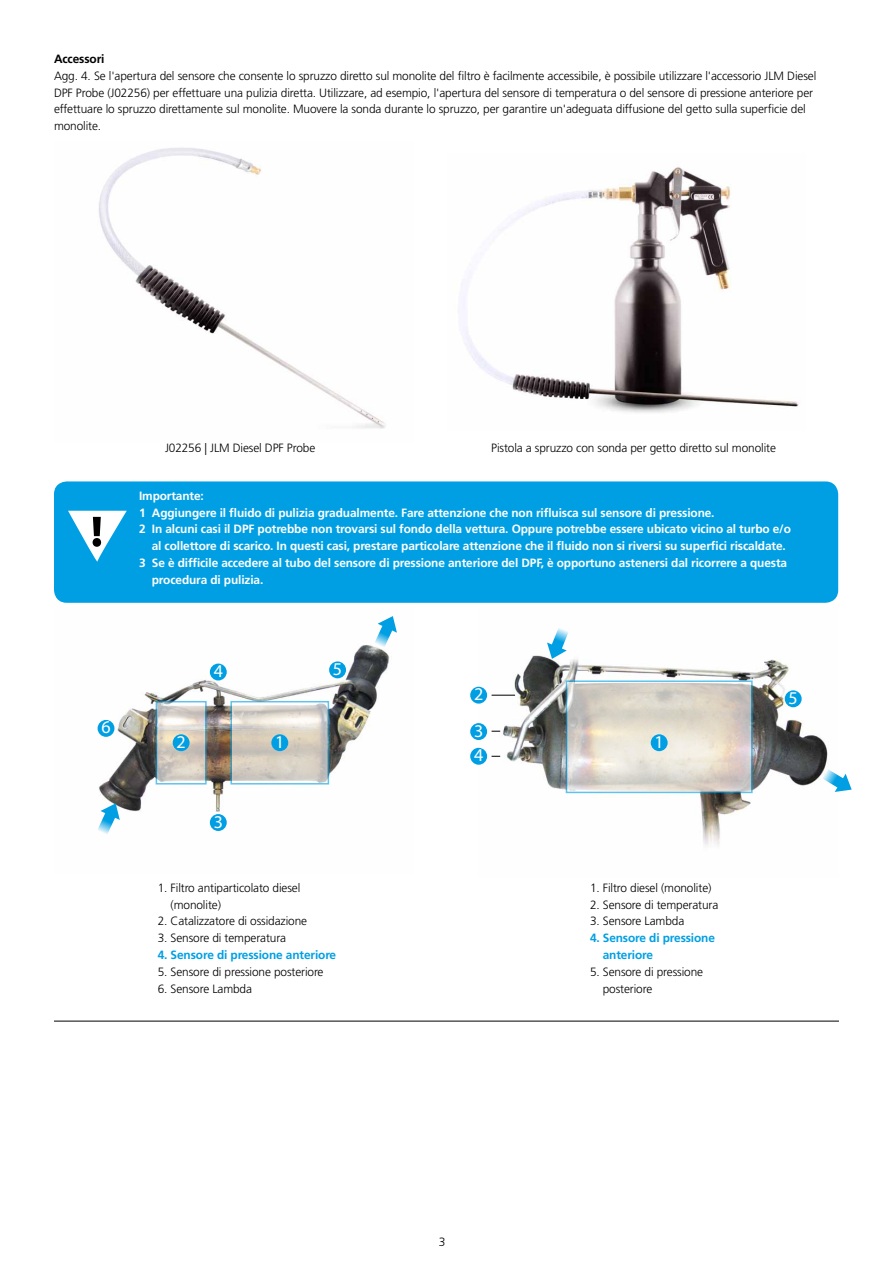
<style>
.page{position:relative;width:893px;height:1263px;background:#fff}
.page>*{position:absolute;margin:0;border:0;box-sizing:border-box;transform-origin:0 0}
.t1{font:18px/36.5px "Myriad Pro";color:#fff}
.t2{font:300 12px/16.8px "Frutiger LT Std";letter-spacing:-.01em;color:#000}
.t3{font:700 12px "Frutiger LT Std";letter-spacing:-.01em;color:#fff}
.t4{font:700 12px/16.8px "Frutiger LT Std";letter-spacing:-.01em;color:#009fe3}
.t5{font:700 12px "Frutiger LT Std";letter-spacing:-.01em;color:#000}
</style>
<div class="page">
<div style="left:54px;top:481px;width:784px;height:122px;background:#009fe3;border-radius:13px"></div>
<hr style="left:54px;top:1021px;width:785px;height:1px;background:#000">
<img style="left:458px;top:167px;width:341px;height:246px">
<img style="left:99px;top:147px;width:286px;height:282px">
<svg style="left:68px;top:511px;width:59px;height:51px"></svg>
<img style="left:97px;top:645px;width:293px;height:186px">
<svg style="left:156px;top:701px;width:51px;height:83px;background:#cccdc7"></svg>
<svg style="left:230px;top:701px;width:99px;height:83px;background:#d0cfc9"></svg>
<div style="left:271px;top:734px;width:17px;height:17px;background:#009fe3;border-radius:50%"></div>
<div style="left:173px;top:734px;width:17px;height:17px;background:#009fe3;border-radius:50%"></div>
<div style="left:210px;top:664px;width:17px;height:16px;background:#009fe3;border-radius:50%"></div>
<div style="left:210px;top:814px;width:17px;height:17px;background:#009fe3;border-radius:50%"></div>
<div style="left:98px;top:720px;width:16px;height:17px;background:#009fe3;border-radius:50%"></div>
<div style="left:329px;top:661px;width:17px;height:17px;background:#009fe3;border-radius:50%"></div>
<svg style="left:374px;top:616px;width:23px;height:32px"></svg>
<svg style="left:97px;top:803px;width:23px;height:31px"></svg>
<img style="left:479px;top:655px;width:349px;height:191px">
<svg style="left:566px;top:680px;width:187px;height:113px;background:#d7d4cc"></svg>
<div style="left:651px;top:734px;width:17px;height:17px;background:#009fe3;border-radius:50%"></div>
<div style="left:470px;top:687px;width:17px;height:17px;background:#009fe3;border-radius:50%"></div>
<div style="left:470px;top:723px;width:17px;height:17px;background:#009fe3;border-radius:50%"></div>
<div style="left:470px;top:748px;width:17px;height:17px;background:#009fe3;border-radius:50%"></div>
<div style="left:785px;top:690px;width:17px;height:17px;background:#009fe3;border-radius:50%"></div>
<svg style="left:492px;top:695px;width:23px;height:1px"></svg>
<svg style="left:547px;top:628px;width:22px;height:31px"></svg>
<svg style="left:821px;top:768px;width:31px;height:24px"></svg>
<p class="t5" style="left:54px;top:52px;width:52px">Accessori</p>
<p class="t2" style="left:54px;top:67px;width:764px">Agg. 4. Se l'apertura del sensore che consente lo spruzzo diretto sul monolite del filtro è facilmente accessibile, è possibile utilizzare l'accessorio JLM Diesel DPF Probe (J02256) per effettuare una pulizia diretta. Utilizzare, ad esempio, l'apertura del sensore di temperatura o del sensore di pressione anteriore per effettuare lo spruzzo direttamente sul monolite. Muovere la sonda durante lo spruzzo, per garantire un'adeguata diffusione del getto sulla superficie del monolite.</p>
<p class="t2" style="left:165px;top:440px;width:152px">J02256 | JLM Diesel DPF Probe</p>
<p class="t2" style="left:491px;top:440px;width:286px">Pistola a spruzzo con sonda per getto diretto sul monolite</p>
<p class="t3" style="left:139px;top:489px;width:66px">Importante:</p>
<p class="t3" style="left:139px;top:505px;width:577px">1 Aggiungere il fluido di pulizia gradualmente. Fare attenzione che non rifluisca sul sensore di pressione.</p>
<p class="t3" style="left:139px;top:522px;width:653px">2 In alcuni casi il DPF potrebbe non trovarsi sul fondo della vettura. Oppure potrebbe essere ubicato vicino al turbo e/o</p>
<p class="t3" style="left:152px;top:539px;width:635px">al collettore di scarico. In questi casi, prestare particolare attenzione che il fluido non si riversi su superfici riscaldate.</p>
<p class="t3" style="left:139px;top:556px;width:650px">3 Se è difficile accedere al tubo del sensore di pressione anteriore del DPF, è opportuno astenersi dal ricorrere a questa</p>
<p class="t3" style="left:152px;top:573px;width:113px">procedura di pulizia.</p>
<h1 class="t1" style="left:101px;top:709px;width:11px">6</h1>
<h1 class="t1" style="left:214px;top:652px;width:11px">4</h1>
<h1 class="t1" style="left:177px;top:723px;width:11px">2</h1>
<h1 class="t1" style="left:275px;top:723px;width:11px">1</h1>
<h1 class="t1" style="left:214px;top:803px;width:11px">3</h1>
<h1 class="t1" style="left:333px;top:650px;width:11px">5</h1>
<p class="t2" style="left:171px;top:879px;width:131px;text-indent:-13px">1. Filtro antiparticolato diesel (monolite)</p>
<p class="t2" style="left:158px;top:913px;width:151px">2. Catalizzatore di ossidazione</p>
<p class="t2" style="left:158px;top:930px;width:130px">3. Sensore di temperatura</p>
<p class="t4" style="left:158px;top:946px;width:180px">4. Sensore di pressione anteriore</p>
<p class="t2" style="left:158px;top:963px;width:167px">5. Sensore di pressione posteriore</p>
<p class="t2" style="left:158px;top:980px;width:96px">6. Sensore Lambda</p>
<h1 class="t1" style="left:474px;top:676px;width:11px">2<br>3</h1>
<h1 class="t1" style="left:789px;top:679px;width:11px">5</h1>
<h1 class="t1" style="left:474px;top:737px;width:11px">4</h1>
<h1 class="t1" style="left:655px;top:723px;width:11px">1</h1>
<p class="t2" style="left:590px;top:879px;width:123px">1. Filtro diesel (monolite)</p>
<p class="t2" style="left:590px;top:896px;width:130px">2. Sensore di temperatura</p>
<p class="t2" style="left:590px;top:913px;width:96px">3. Sensore Lambda</p>
<p class="t4" style="left:603px;top:929px;width:114px;text-indent:-13px">4. Sensore di pressione anteriore</p>
<p class="t2" style="left:603px;top:963px;width:102px;text-indent:-13px">5. Sensore di pressione posteriore</p>
<p class="t2" style="left:439px;top:1233px;width:8px">3</p>
</div>
